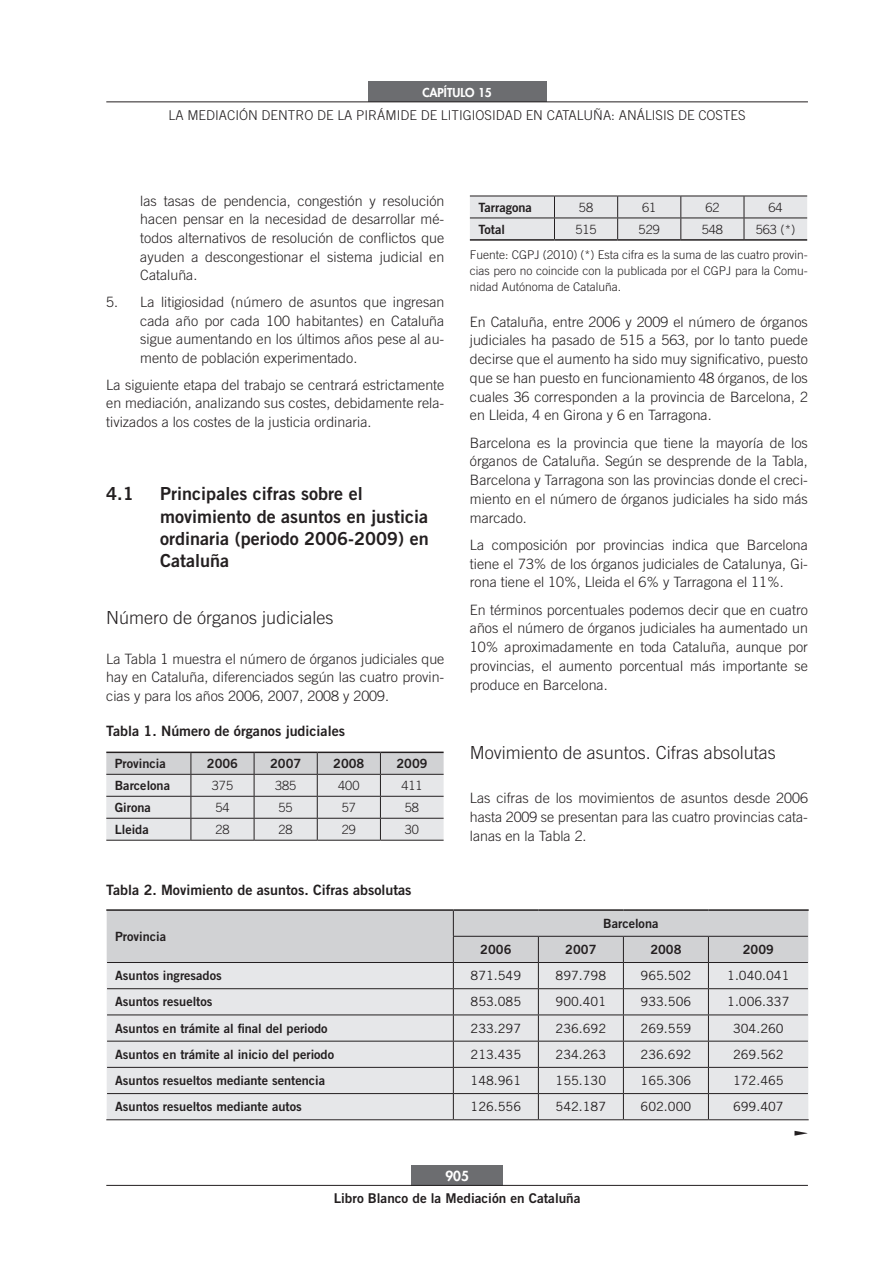
<style>
.page{position:relative;width:893px;height:1263px;background:#fff}
.page>*{position:absolute;margin:0;border:0;box-sizing:border-box;transform-origin:0 0}
.t1{font:18px/22.4px "Trade Gothic LT Std Bd 2";color:#231f20}
.t2{font:300 18px "Trade Gothic LT Std";color:#231f20}
.t3{font:300 14.25px/18.8px "Trade Gothic LT Std";color:#231f20;text-align:justify}
.t4{font:14.25px "Trade Gothic LT Std Bd 2";color:#231f20}
.t5{font:14.25px "Directions";color:#231f20}
.t6{font:300 13.5px "Trade Gothic LT Std";color:#231f20}
.t7{font:13.5px "Trade Gothic LT Std Bd 2";color:#231f20}
.t8{font:800 13.5px "Futura Std";color:#fff}
.t9{font:12.75px "Trade Gothic LT Std Bd 2";color:#231f20}
.t10{font:12.75px "Trade Gothic LT Std";color:#231f20}
.t11{font:300 12.75px "Trade Gothic LT Std";color:#231f20}
.t12{font:300 12px/15.9px "Trade Gothic LT Std";color:#231f20;text-align:justify}
.t13{font:800 12px "Futura Std";color:#fff}
</style>
<div class="page">
<div style="left:411px;top:1165px;width:92px;height:20px;background:#6c6d70"></div>
<div style="left:368px;top:82px;width:179px;height:20px;background:#6c6d70"></div>
<hr style="left:106px;top:1185px;width:702px;height:1px;background:#231f20">
<hr style="left:106px;top:102px;width:702px;height:1px;background:#231f20">
<svg style="left:106px;top:752px;width:338px;height:88px;background:#d5d5d7"></svg>
<hr style="left:106px;top:840px;width:85px;height:1px;background:#231f20">
<hr style="left:191px;top:840px;width:63px;height:1px;background:#231f20">
<hr style="left:254px;top:840px;width:63px;height:1px;background:#231f20">
<hr style="left:317px;top:840px;width:63px;height:1px;background:#231f20">
<hr style="left:380px;top:840px;width:64px;height:1px;background:#231f20">
<hr style="left:470px;top:239px;width:84px;height:2px;background:#231f20">
<hr style="left:554px;top:239px;width:64px;height:2px;background:#231f20">
<hr style="left:618px;top:239px;width:63px;height:2px;background:#231f20">
<hr style="left:681px;top:239px;width:63px;height:2px;background:#231f20">
<hr style="left:744px;top:239px;width:63px;height:2px;background:#231f20">
<svg style="left:470px;top:196px;width:337px;height:44px;background:#d9dadc"></svg>
<hr style="left:453px;top:909px;width:85px;height:2px;background:#231f20">
<hr style="left:538px;top:909px;width:85px;height:2px;background:#231f20">
<hr style="left:623px;top:909px;width:85px;height:2px;background:#231f20">
<hr style="left:708px;top:909px;width:101px;height:2px;background:#231f20">
<hr style="left:453px;top:1119px;width:85px;height:1px;background:#231f20">
<hr style="left:538px;top:1119px;width:85px;height:1px;background:#231f20">
<hr style="left:623px;top:1119px;width:85px;height:1px;background:#231f20">
<hr style="left:708px;top:1119px;width:101px;height:1px;background:#231f20">
<hr style="left:106px;top:909px;width:347px;height:2px;background:#231f20">
<svg style="left:107px;top:910px;width:701px;height:209px;background:#d9dadc"></svg>
<hr style="left:107px;top:962px;width:346px;height:1px;background:#231f20">
<hr style="left:106px;top:1119px;width:347px;height:1px;background:#231f20">
<p class="t13" style="left:422px;top:85px;width:71px">CAPÍTULO 15</p>
<p class="t6" style="left:169px;top:107px;width:27px">La mediaci</p>
<p class="t6" style="left:239px;top:107px;width:32px">ón dentro</p>
<p class="t6" style="left:317px;top:107px;width:48px">delapirámide</p>
<p class="t6" style="left:421px;top:107px;width:28px">de litigiosidad</p>
<p class="t6" style="left:526px;top:107px;width:38px">en Catalu</p>
<p class="t6" style="left:593px;top:107px;width:34px">ña: análisis</p>
<p class="t6" style="left:678px;top:107px;width:29px">de costes</p>
<p class="t3" style="left:140px;top:191px;width:306px">las tasas de pendencia, congestión y resolución hacen pensar en la necesidad de desarrollar mé&shy;todos alternativos de resolución de conflictos que ayuden a descongestionar el sistema judicial en Cataluña.</p>
<p class="t3" style="left:140px;top:293px;width:306px;text-indent:-34px">5. La litigiosidad (número de asuntos que ingresan cada año por cada 100 habitantes) en Cataluña sigue aumentando en los últimos años pese al au&shy;mento de población experimentado.</p>
<p class="t3" style="left:106px;top:375px;width:340px">La siguiente etapa del trabajo se centrará estrictamente en mediación, analizando sus costes, debidamente rela&shy;tivizados a los costes de la justicia ordinaria.</p>
<p class="t1" style="left:106px;top:482px;width:29px">4.1</p>
<p class="t1" style="left:160px;top:482px;width:270px">Principales cifras sobre el movimiento de asuntos en justicia ordinaria (periodo 2006-2009) en<br>Cataluña</p>
<p class="t2" style="left:106px;top:607px;width:228px">Número de órganos judiciales</p>
<p class="t3" style="left:106px;top:649px;width:340px">La Tabla 1 muestra el número de órganos judiciales que hay en Cataluña, diferenciados según las cuatro provin&shy;cias y para los años 2006, 2007, 2008 y 2009.</p>
<p class="t4" style="left:106px;top:722px;width:240px">Tabla 1. Número de órganos judiciales</p>
<p class="t9" style="left:115px;top:755px;width:52px">Provincia</p>
<p class="t9" style="left:207px;top:755px;width:33px">2006</p>
<p class="t9" style="left:270px;top:755px;width:33px">2007</p>
<p class="t9" style="left:333px;top:755px;width:33px">2008</p>
<p class="t9" style="left:396px;top:755px;width:33px">2009</p>
<p class="t9" style="left:115px;top:777px;width:57px">Barcelona</p>
<p class="t11" style="left:212px;top:778px;width:23px">375</p>
<p class="t11" style="left:275px;top:778px;width:23px">385</p>
<p class="t11" style="left:338px;top:778px;width:23px">400</p>
<p class="t11" style="left:401px;top:778px;width:23px">411</p>
<p class="t9" style="left:115px;top:799px;width:38px">Girona</p>
<p class="t11" style="left:215px;top:800px;width:16px">54</p>
<p class="t11" style="left:279px;top:800px;width:16px">55</p>
<p class="t11" style="left:342px;top:800px;width:16px">57</p>
<p class="t11" style="left:405px;top:800px;width:16px">58</p>
<p class="t9" style="left:115px;top:821px;width:36px">Lleida</p>
<p class="t11" style="left:215px;top:822px;width:16px">28</p>
<p class="t11" style="left:279px;top:822px;width:16px">28</p>
<p class="t11" style="left:342px;top:822px;width:16px">29</p>
<p class="t11" style="left:405px;top:822px;width:16px">30</p>
<p class="t4" style="left:106px;top:881px;width:307px">Tabla 2. Movimiento de asuntos. Cifras absolutas</p>
<p class="t9" style="left:115px;top:928px;width:52px">Provincia</p>
<p class="t9" style="left:478px;top:199px;width:55px">Tarragona</p>
<p class="t11" style="left:579px;top:199px;width:16px">58</p>
<p class="t11" style="left:642px;top:199px;width:16px">61</p>
<p class="t11" style="left:705px;top:199px;width:16px">62</p>
<p class="t11" style="left:768px;top:199px;width:16px">64</p>
<p class="t9" style="left:478px;top:221px;width:28px">Total</p>
<p class="t11" style="left:575px;top:221px;width:23px">515</p>
<p class="t11" style="left:639px;top:221px;width:23px">529</p>
<p class="t11" style="left:702px;top:221px;width:23px">548</p>
<p class="t11" style="left:756px;top:221px;width:41px">563 (*)</p>
<p class="t12" style="left:470px;top:247px;width:340px">Fuente: CGPJ (2010) (*) Esta cifra es la suma de las cuatro provin&shy;cias pero no coincide con la publicada por el CGPJ para la Comu&shy;nidad Autónoma de Cataluña.</p>
<p class="t3" style="left:470px;top:312px;width:340px">En Cataluña, entre 2006 y 2009 el número de órganos judiciales ha pasado de 515 a 563, por lo tanto puede decirse que el aumento ha sido muy significativo, puesto que se han puesto en funcionamiento 48 órganos, de los cuales 36 corresponden a la provincia de Barcelona, 2 en Lleida, 4 en Girona y 6 en Tarragona.</p>
<p class="t3" style="left:470px;top:433px;width:340px">Barcelona es la provincia que tiene la mayoría de los órganos de Cataluña. Según se desprende de la Tabla, Barcelona y Tarragona son las provincias donde el creci&shy;miento en el número de órganos judiciales ha sido más marcado.</p>
<p class="t3" style="left:470px;top:535px;width:340px">La composición por provincias indica que Barcelona tiene el 73% de los órganos judiciales de Catalunya, Gi&shy;rona tiene el 10%, Lleida el 6% y Tarragona el 11%.</p>
<p class="t3" style="left:470px;top:600px;width:340px">En términos porcentuales podemos decir que en cuatro años el número de órganos judiciales ha aumentado un 10% aproximadamente en toda Cataluña, aunque por provincias, el aumento porcentual más importante se produce en Barcelona.</p>
<p class="t2" style="left:470px;top:742px;width:307px">Movimiento de asuntos. Cifras absolutas</p>
<p class="t3" style="left:470px;top:788px;width:340px">Las cifras de los movimientos de asuntos desde 2006 hasta 2009 se presentan para las cuatro provincias cata&shy;lanas en la Tabla 2.</p>
<p class="t9" style="left:603px;top:915px;width:57px">Barcelona</p>
<p class="t9" style="left:480px;top:941px;width:33px">2006</p>
<p class="t9" style="left:565px;top:941px;width:33px">2007</p>
<p class="t9" style="left:650px;top:941px;width:33px">2008</p>
<p class="t9" style="left:743px;top:941px;width:33px">2009</p>
<p class="t9" style="left:115px;top:968px;width:108px">Asuntos ingresados</p>
<p class="t10" style="left:471px;top:968px;width:52px">871.549</p>
<p class="t10" style="left:556px;top:968px;width:52px">897.798</p>
<p class="t10" style="left:641px;top:968px;width:52px">965.502</p>
<p class="t10" style="left:727px;top:968px;width:64px">1.040.041</p>
<p class="t9" style="left:115px;top:994px;width:99px">Asuntos resueltos</p>
<p class="t10" style="left:471px;top:994px;width:52px">853.085</p>
<p class="t10" style="left:556px;top:994px;width:52px">900.401</p>
<p class="t10" style="left:641px;top:994px;width:52px">933.506</p>
<p class="t10" style="left:727px;top:994px;width:64px">1.006.337</p>
<p class="t9" style="left:115px;top:1020px;width:214px">Asuntos en trámite al final del periodo</p>
<p class="t10" style="left:471px;top:1020px;width:52px">233.297</p>
<p class="t10" style="left:556px;top:1020px;width:52px">236.692</p>
<p class="t10" style="left:641px;top:1020px;width:52px">269.559</p>
<p class="t10" style="left:733px;top:1020px;width:52px">304.260</p>
<p class="t9" style="left:115px;top:1046px;width:220px">Asuntos en trámite al inicio del periodo</p>
<p class="t10" style="left:471px;top:1046px;width:52px">213.435</p>
<p class="t10" style="left:556px;top:1046px;width:52px">234.263</p>
<p class="t10" style="left:641px;top:1046px;width:52px">236.692</p>
<p class="t10" style="left:733px;top:1046px;width:52px">269.562</p>
<p class="t9" style="left:115px;top:1072px;width:211px">Asuntos resueltos mediante sentencia</p>
<p class="t10" style="left:471px;top:1073px;width:52px">148.961</p>
<p class="t10" style="left:556px;top:1073px;width:52px">155.130</p>
<p class="t10" style="left:641px;top:1073px;width:52px">165.306</p>
<p class="t10" style="left:733px;top:1073px;width:52px">172.465</p>
<p class="t9" style="left:115px;top:1099px;width:188px">Asuntos resueltos mediante autos</p>
<p class="t10" style="left:471px;top:1099px;width:52px">126.556</p>
<p class="t10" style="left:556px;top:1099px;width:52px">542.187</p>
<p class="t10" style="left:641px;top:1099px;width:52px">602.000</p>
<p class="t10" style="left:733px;top:1099px;width:52px">699.407</p>
<p class="t8" style="left:445px;top:1167px;width:25px">905</p>
<p class="t7" style="left:334px;top:1190px;width:248px">Libro Blanco de la Mediación en Cataluña</p>
<p class="t5" style="left:794px;top:1128px;width:16px">l</p>
</div>
